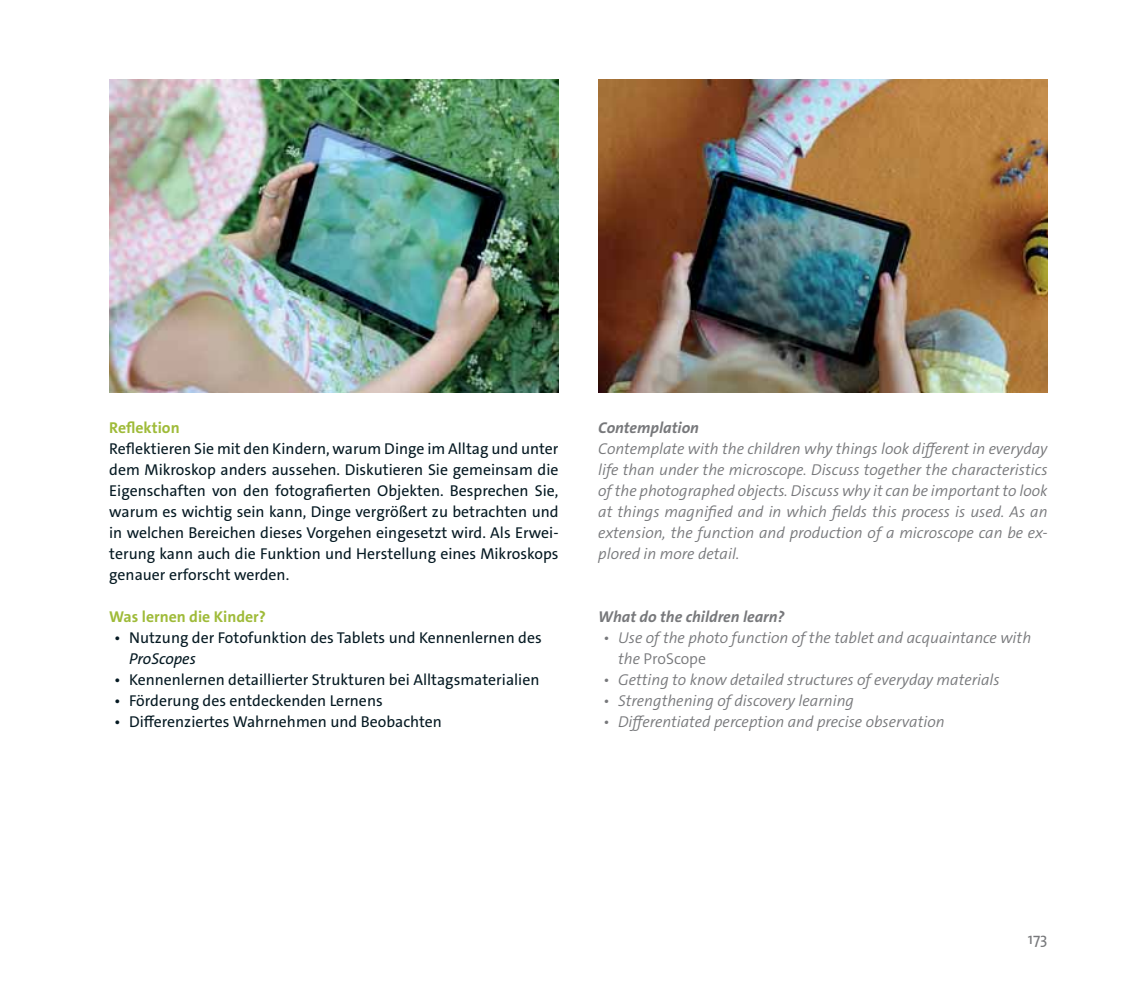
<style>
.page{position:relative;width:1127px;height:993px;background:#fff}
.page>*{position:absolute;margin:0;border:0;box-sizing:border-box;transform-origin:0 0}
.t1{font:15.75px/21px "The Sans C4 s";color:#051922;text-align:justify}
.t2{font:italic 300 15.75px/21px "The Sans C4 s";color:#77787b;text-align:justify}
.t3{font:italic 700 15.75px "The Sans C4 s";color:#77787b}
.t4{font:700 15.75px "The Sans C4 s";color:#9fbb39}
.t5{font:italic 15.75px "The Sans C4 s";color:#051922}
.t6{font:15.75px "The Sans C4 s";color:#77787b}
.s1{font-style:normal}
</style>
<div class="page">
<img style="left:598px;top:79px;width:449px;height:313px">
<img style="left:109px;top:79px;width:449px;height:313px">
<p class="t4" style="left:109px;top:421px;width:72px">Reflektion</p>
<p class="t1" style="left:109px;top:439px;width:450px">Reflektieren Sie mit den Kindern, warum Dinge im Alltag und unter dem Mikroskop anders aussehen. Diskutieren Sie gemeinsam die Eigenschaften von den fotografierten Objekten. Besprechen Sie, warum es wichtig sein kann, Dinge vergrößert zu betrachten und in welchen Bereichen dieses Vorgehen eingesetzt wird. Als Erwei&shy;terung kann auch die Funktion und Herstellung eines Mikroskops genauer erforscht werden.</p>
<p class="t4" style="left:109px;top:610px;width:158px">Was lernen die Kinder?</p>
<p class="t1" style="left:114px;top:628px;width:429px">• Nutzung der Fotofunktion des Tablets und Kennenlernen des</p>
<p class="t5" style="left:129px;top:652px;width:68px">ProScopes</p>
<p class="t1" style="left:114px;top:670px;width:426px">• Kennenlernen detaillierter Strukturen bei Alltagsmaterialien</p>
<p class="t1" style="left:114px;top:691px;width:270px">• Förderung des entdeckenden Lernens</p>
<p class="t1" style="left:114px;top:712px;width:329px">• Differenziertes Wahrnehmen und Beobachten</p>
<p class="t3" style="left:598px;top:421px;width:102px">Contemplation</p>
<p class="t2" style="left:598px;top:439px;width:451px">Contemplate with the children why things look different in everyday life than under the microscope. Discuss together the characteristics of the photographed objects. Discuss why it can be important to look at things magnified and in which fields this process is used. As an extension, the function and production of a microscope can be ex&shy;plored in more detail.</p>
<p class="t3" style="left:598px;top:610px;width:188px">What do the children learn?</p>
<p class="t2" style="left:618px;top:628px;width:414px;text-indent:-15px">• Use of the photo function of the tablet and acquaintance with the <span class="s1">ProScope</span></p>
<p class="t2" style="left:603px;top:670px;width:398px">• Getting to know detailed structures of everyday materials</p>
<p class="t2" style="left:603px;top:691px;width:252px">• Strengthening of discovery learning</p>
<p class="t2" style="left:603px;top:712px;width:343px">• Differentiated perception and precise observation</p>
<p class="t6" style="left:1027px;top:932px;width:21px">173</p>
</div>
